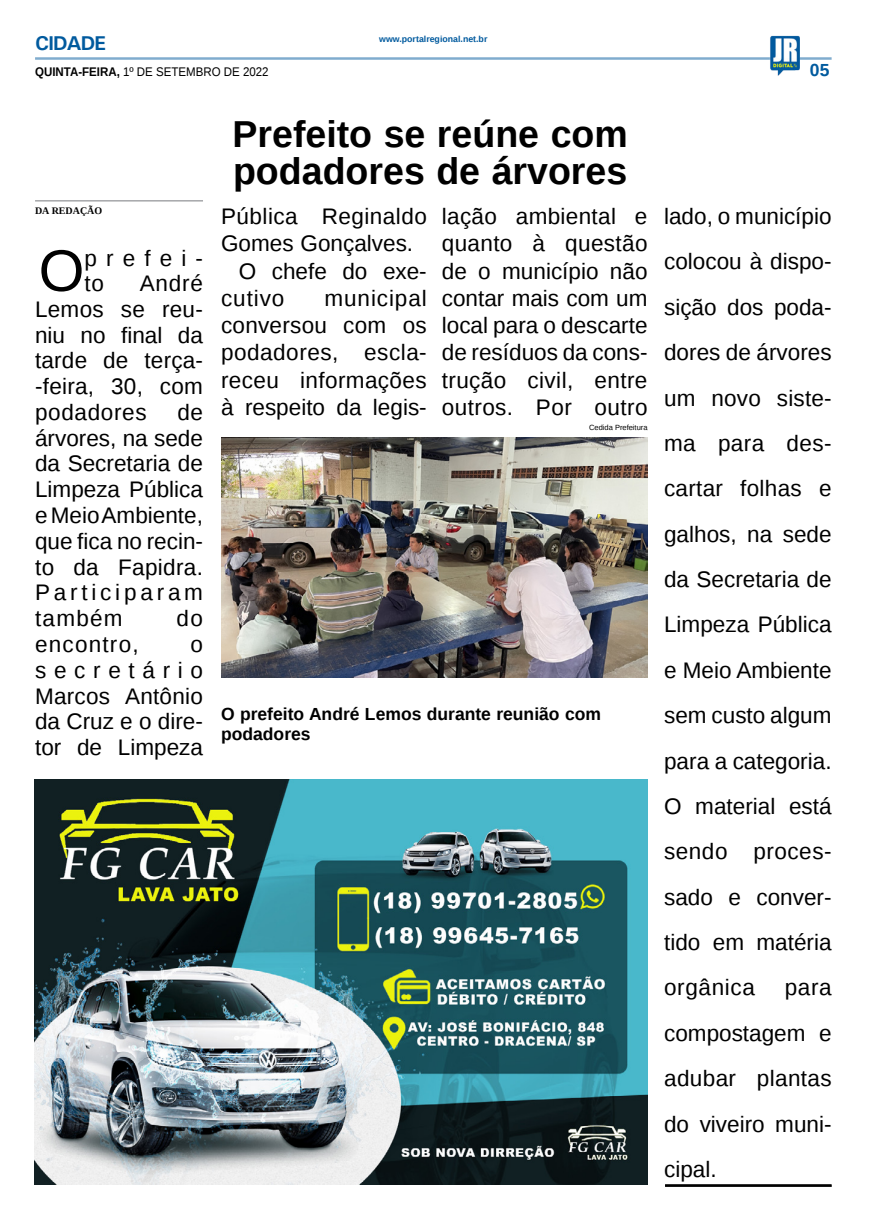
<style>
.page{position:relative;width:869px;height:1223px;background:#fff}
.page>*{position:absolute;margin:0;border:0;box-sizing:border-box;transform-origin:0 0}
.MATÉRIA{font:58.88px "Liberation Sans";color:#000}
.TÍTULO{font:700 37.5px "Liberation Sans";color:#000}
.MATÉRIA-2{font:22.5px/45.4px "Liberation Sans";letter-spacing:.01em;color:#000;text-align:justify}
.MATÉRIA-3{font:22.5px/25px "Liberation Sans";letter-spacing:.405em;color:#000}
.MATÉRIA-4{font:22.5px "Liberation Sans";letter-spacing:.055em;color:#000}
.TITULO_PG{font:700 20px "Univers";letter-spacing:-.04em;color:#005a9e}
.LEGENDA{font:700 17.5px/20px "Liberation Sans";color:#000}
.TÍTULO-2{font:700 17.5px "Liberation Sans";color:#005a9e}
.DATA_PG{font:12.5px "Liberation Sans";color:#000;scale:.92 1}
.CRÉDITO_NOME{font:700 10px "Liberation Serif";color:#000}
.DATA_PG-2{font:700 8.75px "Liberation Sans";color:#005a9e}
.CRÉDITO_FOTO{font:7.5px "Liberation Sans";color:#000}
.s1{font-weight:700}
</style>
<div class="page">
<hr style="left:35px;top:57px;width:796px;height:3px;background:#005a9e">
<img style="left:769px;top:36px;width:30px;height:40px">
<img style="left:35px;top:779px;width:612px;height:405px">
<hr style="left:664px;top:1184px;width:167px;height:2px;background:#000">
<img style="left:221px;top:437px;width:426px;height:240px">
<hr style="left:35px;top:200px;width:168px;height:1px;background:#939598">
<p class="TITULO_PG" style="left:35px;top:31px;width:72px">CIDADE</p>
<p class="DATA_PG" style="left:35px;top:65px;width:255px"><span class="s1">QUINTA-FEIRA,</span> 1º DE SETEMBRO DE 2022</p>
<p class="DATA_PG-2" style="left:379px;top:33px;width:110px">www.portalregional.net.br</p>
<p class="TÍTULO" style="left:232px;top:108px;width:396px">Prefeito se reúne com</p>
<p class="TÍTULO" style="left:233px;top:146px;width:395px">podadores de árvores</p>
<p class="TÍTULO-2" style="left:809px;top:58px;width:21px">05</p>
<p class="CRÉDITO_NOME" style="left:35px;top:204px;width:69px">DA REDAÇÃO</p>
<p class="MATÉRIA" style="left:39px;top:237px;width:47px">O</p>
<p class="MATÉRIA-3" style="left:84px;top:247px;width:120px">prefei&shy;to</p>
<p class="MATÉRIA-2" style="left:35px;top:271px;width:169px;line-height:25.8px;text-indent:105px">André Lemos se reu&shy;niu no final da tarde de terça--feira, 30, com podadores</p>
<p class="MATÉRIA-2" style="left:35px;top:400px;width:169px;line-height:25.8px;text-indent:142px">de árvores, na sede da Secretaria de Limpeza Pública e Meio Ambiente, que fica no recin&shy;to da Fapidra.<br>Participaram também</p>
<p class="MATÉRIA-2" style="left:176px;top:596px;width:28px">do</p>
<p class="MATÉRIA-4" style="left:35px;top:631px;width:105px">encontro,</p>
<p class="MATÉRIA-2" style="left:35px;top:632px;width:169px;line-height:25.8px;text-indent:155px">o secretário Marcos Antônio da Cruz e o dire&shy;tor de Limpeza</p>
<p class="MATÉRIA-2" style="left:221px;top:203px;width:207px;line-height:27.2px">Pública Reginaldo<br>Gomes Gonçalves.</p>
<p class="MATÉRIA-2" style="left:221px;top:258px;width:207px;line-height:27.2px;text-indent:18px">O chefe do exe&shy;cutivo</p>
<p class="MATÉRIA-2" style="left:441px;top:203px;width:207px;line-height:27.2px">lação ambiental e quanto à questão de o município não contar mais com um local para o descarte de resíduos da cons&shy;trução civil, entre outros. Por outro</p>
<p class="MATÉRIA-2" style="left:663px;top:194px;width:169px">lado, o município colocou à dispo&shy;sição dos poda&shy;dores de árvores um novo siste&shy;ma para des&shy;cartar folhas e galhos, na sede da Secretaria de Limpeza Pública e Meio Ambiente sem custo algum para a categoria.<br>O material está sendo proces&shy;sado e conver&shy;tido em matéria orgânica</p>
<p class="MATÉRIA-2" style="left:221px;top:285px;width:207px;line-height:27.2px;text-indent:103px">municipal conversou com os podadores, escla&shy;receu informações à respeito da legis-</p>
<p class="CRÉDITO_FOTO" style="left:589px;top:423px;width:60px">Cedida Prefeitura</p>
<p class="LEGENDA" style="left:221px;top:703px;width:381px">O prefeito André Lemos durante reunião com podadores</p>
<p class="MATÉRIA-2" style="left:663px;top:965px;width:169px;text-indent:120px">para compostagem e adubar plantas do viveiro muni&shy;cipal.</p>
</div>
